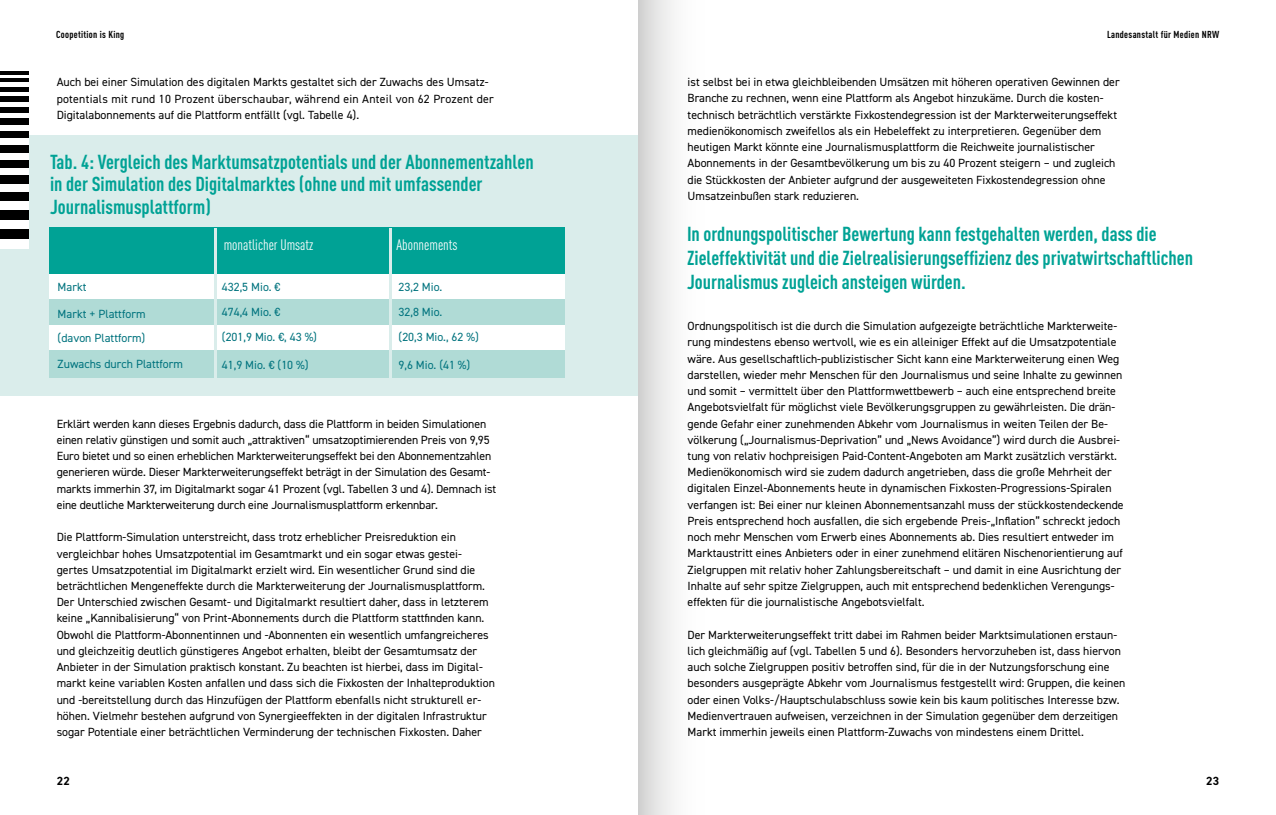
<style>
.page{position:relative;width:1276px;height:815px;background:#fff}
.page>*{position:absolute;margin:0;border:0;box-sizing:border-box;transform-origin:0 0}
.t1{font:700 condensed 20px/22.5px "DIN Pro";color:#00a295}
.t2{font:condensed 15px "DIN Pro";color:#fff}
.t3{font:11.88px/16.2px "DIN2014";color:#000}
.t4{font:11.88px/24.2px "DIN2014";color:#00737e}
.t5{font:700 11.88px "DIN2014";color:#000}
.t6{font:700 condensed 10px "DINOT";letter-spacing:.03em;color:#000}
</style>
<div class="page">
<div style="left:1px;top:135px;width:637px;height:260px;background:#daedeb"></div>
<div style="left:49px;top:324px;width:516px;height:25px;background:#fff"></div>
<div style="left:49px;top:274px;width:516px;height:44px;background:#fff"></div>
<div style="left:49px;top:299px;width:516px;height:25px;background:#b0dbd6"></div>
<div style="left:49px;top:350px;width:258px;height:27px;background:#b0dbd6"></div>
<div style="left:307px;top:350px;width:257px;height:27px;background:#b0dbd6"></div>
<div style="left:49px;top:228px;width:258px;height:46px;background:#00a295"></div>
<div style="left:307px;top:227px;width:257px;height:47px;background:#00a295"></div>
<hr style="left:214px;top:228px;width:3px;height:149px;background:#daedeb">
<hr style="left:390px;top:228px;width:2px;height:149px;background:#daedeb">
<svg style="left:0;top:74px;width:28px;height:1px"></svg>
<div style="left:0;top:138px;width:28px;height:7px;background:#fff"></div>
<div style="left:0;top:152px;width:28px;height:8px;background:#fff"></div>
<div style="left:0;top:168px;width:28px;height:8px;background:#fff"></div>
<div style="left:0;top:184px;width:28px;height:9px;background:#fff"></div>
<div style="left:0;top:201px;width:28px;height:9px;background:#fff"></div>
<div style="left:0;top:220px;width:28px;height:9px;background:#fff"></div>
<div style="left:0;top:239px;width:28px;height:9px;background:#fff"></div>
<hr style="left:0;top:71px;width:28px;height:3px;background:#000">
<hr style="left:0;top:78px;width:28px;height:4px;background:#000">
<hr style="left:0;top:87px;width:28px;height:4px;background:#000">
<div style="left:0;top:97px;width:28px;height:5px;background:#000"></div>
<div style="left:0;top:107px;width:28px;height:6px;background:#000"></div>
<div style="left:0;top:119px;width:28px;height:6px;background:#000"></div>
<div style="left:0;top:131px;width:28px;height:7px;background:#000"></div>
<div style="left:0;top:145px;width:28px;height:7px;background:#000"></div>
<div style="left:0;top:160px;width:28px;height:8px;background:#000"></div>
<div style="left:0;top:176px;width:28px;height:8px;background:#000"></div>
<div style="left:0;top:193px;width:28px;height:8px;background:#000"></div>
<div style="left:0;top:210px;width:28px;height:10px;background:#000"></div>
<div style="left:0;top:229px;width:28px;height:10px;background:#000"></div>
<div style="left:638px;top:0;width:78px;height:815px;background:linear-gradient(to right,#dadada,#fff)"></div>
<p class="t6" style="left:56px;top:27px;width:70px">Coopetition is King</p>
<p class="t6" style="left:1107px;top:27px;width:114px">Landesanstalt für Medien NRW</p>
<p class="t3" style="left:57px;top:74px;width:439px">Auch bei einer Simulation des digitalen Markts gestaltet sich der Zuwachs des Umsatz&shy;potentials mit rund 10 Prozent überschaubar, während ein Anteil von 62 Prozent der<br>Digitalabonnements auf die Plattform entfällt (vgl. Tabelle 4).</p>
<h1 class="t1" style="left:50px;top:150px;width:485px">Tab. 4: Vergleich des Marktumsatzpotentials und der Abonnementzahlen in der Simulation des Digitalmarktes (ohne und mit umfassender<br>Journalismusplattform)</h1>
<p class="t4" style="left:58px;top:274px;width:30px">Markt</p>
<p class="t4" style="left:58px;top:301px;width:89px">Markt + Plattform (davon Plattform)</p>
<p class="t4" style="left:58px;top:352px;width:127px">Zuwachs durch Plattform</p>
<p class="t2" style="left:224px;top:236px;width:91px">monatlicher Umsatz</p>
<p class="t2" style="left:396px;top:236px;width:62px">Abonnements</p>
<p class="t4" style="left:222px;top:274px;width:60px">432,5 Mio. €</p>
<p class="t4" style="left:398px;top:274px;width:45px">23,2 Mio.</p>
<p class="t4" style="left:222px;top:300px;width:60px">474,4 Mio. €</p>
<p class="t4" style="left:398px;top:300px;width:45px">32,8 Mio.</p>
<p class="t4" style="left:222px;top:324px;width:97px">(201,9 Mio. €, 43 %)</p>
<p class="t4" style="left:398px;top:324px;width:82px">(20,3 Mio., 62 %)</p>
<p class="t4" style="left:222px;top:352px;width:88px">41,9 Mio. € (10 %)</p>
<p class="t4" style="left:398px;top:352px;width:73px">9,6 Mio. (41 %)</p>
<p class="t3" style="left:57px;top:415px;width:441px">Erklärt werden kann dieses Ergebnis dadurch, dass die Plattform in beiden Simulationen einen relativ günstigen und somit auch „attraktiven“ umsatzoptimierenden Preis von 9,95<br>Euro bietet und so einen erheblichen Markterweiterungseffekt bei den Abonnementzahlen generieren würde. Dieser Markterweiterungseffekt beträgt in der Simulation des Gesamt&shy;markts immerhin 37, im Digitalmarkt sogar 41 Prozent (vgl. Tabellen 3 und 4). Demnach ist eine deutliche Markterweiterung durch eine Journalismusplattform erkennbar.</p>
<p class="t3" style="left:57px;top:529px;width:440px">Die Plattform-Simulation unterstreicht, dass trotz erheblicher Preisreduktion ein vergleichbar hohes Umsatzpotential im Gesamtmarkt und ein sogar etwas gestei&shy;gertes Umsatzpotential im Digitalmarkt erzielt wird. Ein wesentlicher Grund sind die beträchtlichen Mengeneffekte durch die Markterweiterung der Journalismusplattform.<br>Der Unterschied zwischen Gesamt- und Digitalmarkt resultiert daher, dass in letzterem keine „Kannibalisierung“ von Print-Abonnements durch die Plattform stattfinden kann.<br>Obwohl die Plattform-Abonnentinnen und -Abonnenten ein wesentlich umfangreicheres und gleichzeitig deutlich günstigeres Angebot erhalten, bleibt der Gesamtumsatz der Anbieter in der Simulation praktisch konstant. Zu beachten ist hierbei, dass im Digital&shy;markt keine variablen Kosten anfallen und dass sich die Fixkosten der Inhalteproduktion und -bereitstellung durch das Hinzufügen der Plattform ebenfalls nicht strukturell er&shy;höhen. Vielmehr bestehen aufgrund von Synergieeffekten in der digitalen Infrastruktur sogar Potentiale einer beträchtlichen Verminderung der technischen Fixkosten. Daher</p>
<p class="t3" style="left:687px;top:74px;width:434px">ist selbst bei in etwa gleichbleibenden Umsätzen mit höheren operativen Gewinnen der Branche zu rechnen, wenn eine Plattform als Angebot hinzukäme. Durch die kosten&shy;technisch beträchtlich verstärkte Fixkostendegression ist der Markterweiterungseffekt medienökonomisch zweifellos als ein Hebeleffekt zu interpretieren. Gegenüber dem heutigen Markt könnte eine Journalismusplattform die Reichweite journalistischer Abonnements in der Gesamtbevölkerung um bis zu 40 Prozent steigern – und zugleich die Stückkosten der Anbieter aufgrund der ausgeweiteten Fixkostendegression ohne Umsatzeinbußen stark reduzieren.</p>
<h1 class="t1" style="left:687px;top:221px;width:507px;line-height:24.4px">In ordnungspolitischer Bewertung kann festgehalten werden, dass die<br>Zieleffektivität und die Zielrealisierungseffizienz des privatwirtschaftlichen<br>Journalismus zugleich ansteigen würden.</h1>
<p class="t3" style="left:687px;top:318px;width:437px">Ordnungspolitisch ist die durch die Simulation aufgezeigte beträchtliche Markterweite&shy;rung mindestens ebenso wertvoll, wie es ein alleiniger Effekt auf die Umsatzpotentiale wäre. Aus gesellschaftlich-publizistischer Sicht kann eine Markterweiterung einen Weg darstellen, wieder mehr Menschen für den Journalismus und seine Inhalte zu gewinnen und somit – vermittelt über den Plattformwettbewerb – auch eine entsprechend breite Angebotsvielfalt für möglichst viele Bevölkerungsgruppen zu gewährleisten. Die drän&shy;gende Gefahr einer zunehmenden Abkehr vom Journalismus in weiten Teilen der Be&shy;völkerung („Journalismus-Deprivation” und „News Avoidance”) wird durch die Ausbrei&shy;tung von relativ hochpreisigen Paid-Content-Angeboten am Markt zusätzlich verstärkt.<br>Medienökonomisch wird sie zudem dadurch angetrieben, dass die große Mehrheit der digitalen Einzel-Abonnements heute in dynamischen Fixkosten-Progressions-Spiralen verfangen ist: Bei einer nur kleinen Abonnementsanzahl muss der stückkostendeckende Preis entsprechend hoch ausfallen, die sich ergebende Preis-„Inflation” schreckt jedoch noch mehr Menschen vom Erwerb eines Abonnements ab. Dies resultiert entweder im Marktaustritt eines Anbieters oder in einer zunehmend elitären Nischenorientierung auf Zielgruppen mit relativ hoher Zahlungsbereitschaft – und damit in eine Ausrichtung der Inhalte auf sehr spitze Zielgruppen, auch mit entsprechend bedenklichen Verengungs&shy;effekten für die journalistische Angebotsvielfalt.</p>
<p class="t3" style="left:687px;top:626px;width:439px">Der Markterweiterungseffekt tritt dabei im Rahmen beider Marktsimulationen erstaun&shy;lich gleichmäßig auf (vgl. Tabellen 5 und 6). Besonders hervorzuheben ist, dass hiervon auch solche Zielgruppen positiv betroffen sind, für die in der Nutzungsforschung eine besonders ausgeprägte Abkehr vom Journalismus festgestellt wird: Gruppen, die keinen oder einen Volks-/Hauptschulabschluss sowie kein bis kaum politisches Interesse bzw.<br>Medienvertrauen aufweisen, verzeichnen in der Simulation gegenüber dem derzeitigen Markt immerhin jeweils einen Plattform-Zuwachs von mindestens einem Drittel.</p>
<p class="t5" style="left:57px;top:773px;width:15px">22</p>
<p class="t5" style="left:1206px;top:773px;width:15px">23</p>
</div>
